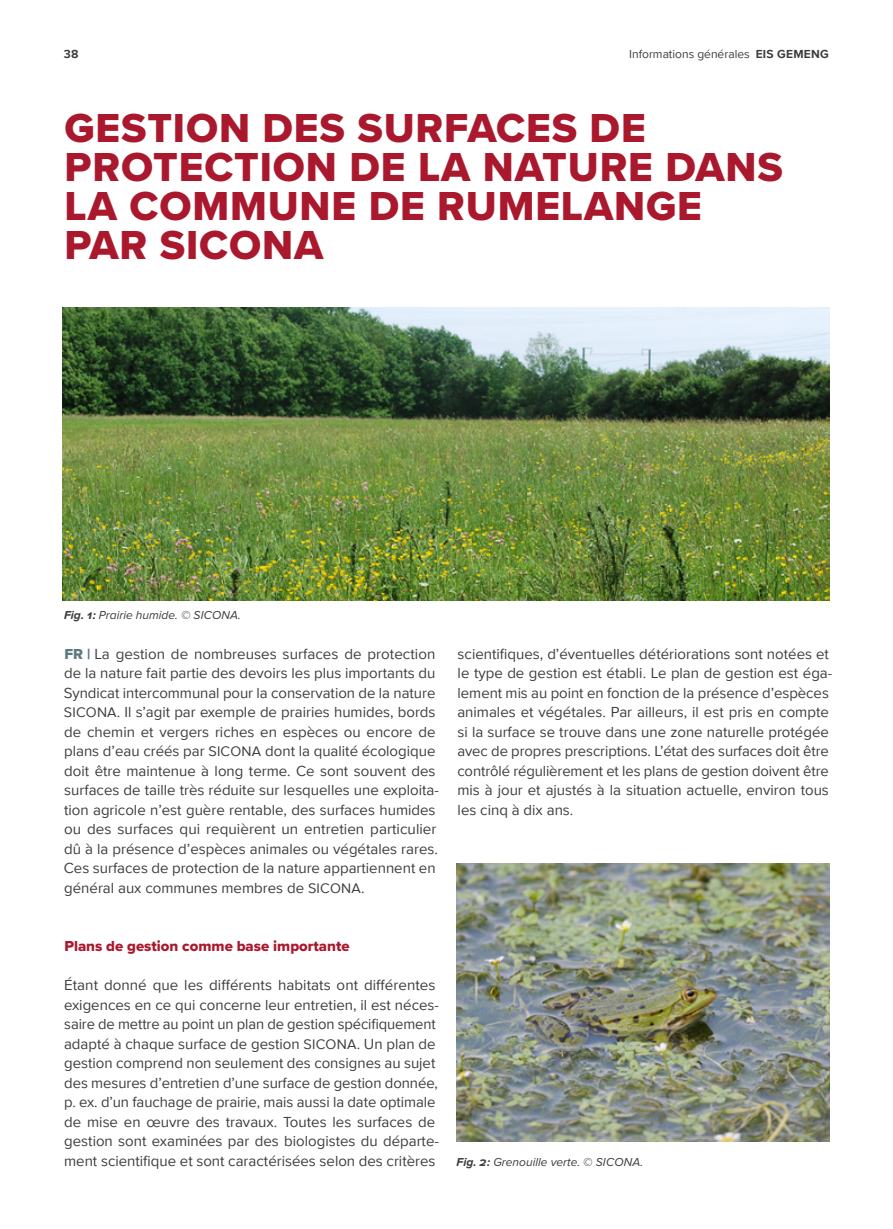
<style>
.page{position:relative;width:893px;height:1229px;background:#fff}
.page>*{position:absolute;margin:0;border:0;box-sizing:border-box;transform-origin:0 0}
.Fliesstext{font:42px/39px "Proxima Nova Extrabld";letter-spacing:.02em;color:#aa182d}
.Fliesstext-2{font:15px/19.5px "Proxima Nova";color:#3c3c3b}
.Fliesstext-3{font:15px "Proxima Nova Extrabld";color:#aa182d}
.Fliesstext-4{font:italic 12px "Proxima Nova";color:#3c3c3b}
.t1{font:12px "Proxima Nova";color:#3c3c3b}
.t2{font:700 12px "Proxima Nova";color:#3c3c3b}
.s1{font-weight:700}
.s2{font-family:"Proxima Nova Extrabld";color:#5d7b7e}
.s3{font-size:14.25px}
</style>
<div class="page">
<img style="left:63px;top:308px;width:767px;height:292px">
<img style="left:457px;top:863px;width:373px;height:279px">
<p class="t2" style="left:64px;top:45px;width:17px">38</p>
<p class="t1" style="left:629px;top:45px;width:201px">Informations générales <span class="s1">EIS GEMENG</span></p>
<p class="Fliesstext" style="left:64px;top:108px;width:720px">GESTION DES SURFACES DE<br>PROTECTION DE LA NATURE DANS<br>LA COMMUNE DE RUMELANGE<br>PAR SICONA</p>
<p class="Fliesstext-4" style="left:64px;top:609px;width:178px"><span class="s1">Fig. 1 :</span> Prairie humide. © SICONA.</p>
<p class="Fliesstext-2" style="left:64px;top:643px;width:377px"><span class="s2">FR |</span> La gestion de nombreuses surfaces de protection de la nature fait partie des devoirs les plus importants du Syndicat intercommunal pour la conservation de la nature <span class="s3">SICONA</span>. Il s’agit par exemple de prairies humides, bords de chemin et vergers riches en espèces ou encore de plans d’eau créés par <span class="s3">SICONA</span> dont la qualité écologique doit être maintenue à long terme. Ce sont souvent des surfaces de taille très réduite sur lesquelles une exploita&shy;tion agricole n’est guère rentable, des surfaces humides ou des surfaces qui requièrent un entretien particulier dû à la présence d’espèces animales ou végétales rares.<br>Ces surfaces de protection de la nature appartiennent en général aux communes membres de <span class="s3">SICONA</span>.</p>
<p class="Fliesstext-3" style="left:64px;top:935px;width:287px">Plans de gestion comme base importante</p>
<p class="Fliesstext-2" style="left:64px;top:975px;width:376px">Étant donné que les différents habitats ont différentes exigences en ce qui concerne leur entretien, il est néces&shy;saire de mettre au point un plan de gestion spécifiquement adapté à chaque surface de gestion <span class="s3">SICONA</span>. Un plan de gestion comprend non seulement des consignes au sujet des mesures d’entretien d’une surface de gestion donnée, p. ex. d’un fauchage de prairie, mais aussi la date optimale de mise en œuvre des travaux. Toutes les surfaces de gestion sont examinées par des biologistes du départe&shy;ment scientifique et sont caractérisées selon des critères</p>
<p class="Fliesstext-2" style="left:457px;top:643px;width:376px">scientifiques, d’éventuelles détériorations sont notées et le type de gestion est établi. Le plan de gestion est éga&shy;lement mis au point en fonction de la présence d’espèces animales et végétales. Par ailleurs, il est pris en compte si la surface se trouve dans une zone naturelle protégée avec de propres prescriptions. L’état des surfaces doit être contrôlé régulièrement et les plans de gestion doivent être mis à jour et ajustés à la situation actuelle, environ tous les cinq à dix ans.</p>
<p class="Fliesstext-4" style="left:457px;top:1155px;width:188px"><span class="s1">Fig. 2 :</span> Grenouille verte. © SICONA.</p>
</div>
